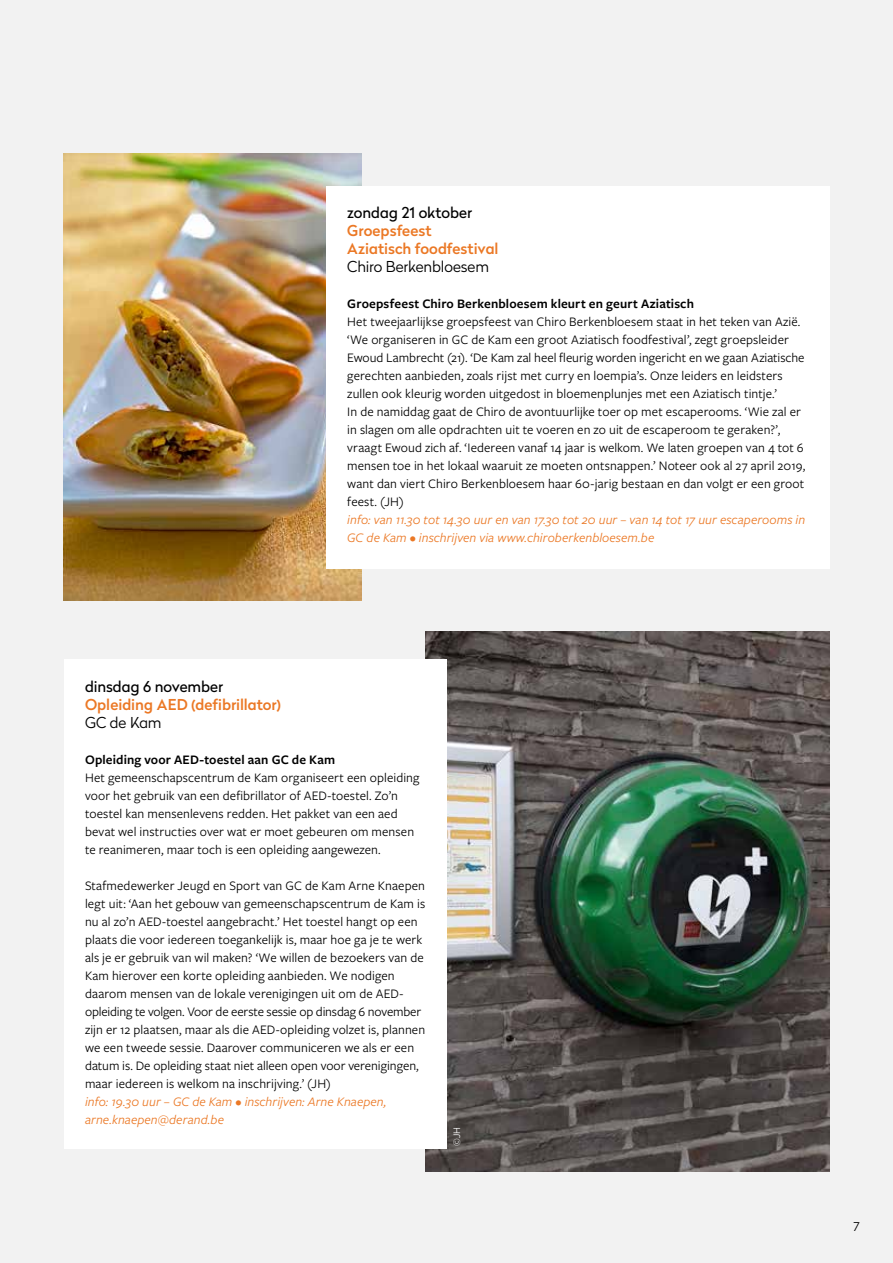
<style>
.page{position:relative;width:893px;height:1263px;background:#f2f2f2}
.page>*{position:absolute;margin:0;border:0;box-sizing:border-box;transform-origin:0 0}
.t1{font:500 15px/18px "Radikal";color:#eb7825}
.t2{font:15px "Radikal";color:#000}
.t3{font:300 15px "Radikal";letter-spacing:-.005em;color:#000}
.t4{font:13.5px/18px "Freight Sans Pro";letter-spacing:.005em;color:#000}
.t5{font:italic 13.5px/18px "Freight Sans Pro";letter-spacing:.005em;color:#eb7825}
.t6{font:600 13.5px "Freight Sans Pro";letter-spacing:.01em;color:#000}
.t7{font:300 12px "Radikal";color:#000}
.t8{font:10.5px "Freight Sans Pro";color:#fff}
</style>
<div class="page">
<img style="left:425px;top:631px;width:404px;height:540px">
<div style="left:64px;top:659px;width:382px;height:489px;background:#fff"></div>
<img style="left:64px;top:153px;width:297px;height:448px">
<div style="left:326px;top:186px;width:503px;height:382px;background:#fff"></div>
<p class="t2" style="left:347px;top:202px;width:126px">zondag 21 oktober</p>
<p class="t1" style="left:347px;top:221px;width:153px">Groepsfeest<br>Aziatisch foodfestival</p>
<p class="t3" style="left:347px;top:256px;width:143px">Chiro Berkenbloesem</p>
<p class="t6" style="left:347px;top:295px;width:348px">Groepsfeest Chiro Berkenbloesem kleurt en geurt Aziatisch</p>
<p class="t4" style="left:347px;top:312px;width:460px">Het tweejaarlijkse groepsfeest van Chiro Berkenbloesem staat in het teken van Azië. ‘We organiseren in GC de Kam een groot Aziatisch foodfestival’, zegt groepsleider Ewoud Lambrecht (21). ‘De Kam zal heel fleurig worden ingericht en we gaan Aziatische gerechten aanbieden, zoals rijst met curry en loempia’s. Onze leiders en leidsters zullen ook kleurig worden uitgedost in bloemenplunjes met een Aziatisch tintje.’<br>In de namiddag gaat de Chiro de avontuurlijke toer op met escaperooms. ‘Wie zal er in slagen om alle opdrachten uit te voeren en zo uit de escaperoom te geraken?’, vraagt Ewoud zich af. ‘Iedereen vanaf 14 jaar is welkom. We laten groepen van 4 tot 6 mensen toe in het lokaal waaruit ze moeten ontsnappen.’ Noteer ook al 27 april 2019, want dan viert Chiro Berkenbloesem haar 60-jarig bestaan en dan volgt er een groot feest. (JH)</p>
<p class="t5" style="left:347px;top:510px;width:459px">info: van 11.30 tot 14.30 uur en van 17.30 tot 20 uur – van 14 tot 17 uur escaperooms in<br>GC de Kam • inschrijven via www.chiroberkenbloesem.be</p>
<p class="t2" style="left:85px;top:675px;width:140px">dinsdag 6 november</p>
<p class="t1" style="left:85px;top:695px;width:198px">Opleiding AED (defibrillator)</p>
<p class="t3" style="left:85px;top:712px;width:78px">GC de Kam</p>
<p class="t6" style="left:85px;top:750px;width:252px">Opleiding voor AED-toestel aan GC de Kam</p>
<p class="t4" style="left:85px;top:768px;width:336px">Het gemeenschapscentrum de Kam organiseert een opleiding voor het gebruik van een defibrillator of AED-toestel. Zo’n toestel kan mensenlevens redden. Het pakket van een aed bevat wel instructies over wat er moet gebeuren om mensen te reanimeren, maar toch is een opleiding aangewezen.</p>
<p class="t4" style="left:85px;top:876px;width:342px">Stafmedewerker Jeugd en Sport van GC de Kam Arne Knaepen legt uit: ‘Aan het gebouw van gemeenschapscentrum de Kam is nu al zo’n AED-toestel aangebracht.’ Het toestel hangt op een plaats die voor iedereen toegankelijk is, maar hoe ga je te werk als je er gebruik van wil maken? ‘We willen de bezoekers van de Kam hierover een korte opleiding aanbieden. We nodigen daarom mensen van de lokale verenigingen uit om de AED&shy;opleiding te volgen. Voor de eerste sessie op dinsdag 6 november zijn er 12 plaatsen, maar als die AED-opleiding volzet is, plannen we een tweede sessie. Daarover communiceren we als er een datum is. De opleiding staat niet alleen open voor verenigingen, maar iedereen is welkom na inschrijving.’ (JH)</p>
<p class="t5" style="left:85px;top:1092px;width:303px">info: 19.30 uur – GC de Kam • inschrijven: Arne Knaepen, arne.knaepen@derand.be</p>
<p class="t8" style="left:450px;top:1146px;width:21px;rotate:-90deg">©JH</p>
<p class="t7" style="left:854px;top:1218px;width:8px">7</p>
</div>
